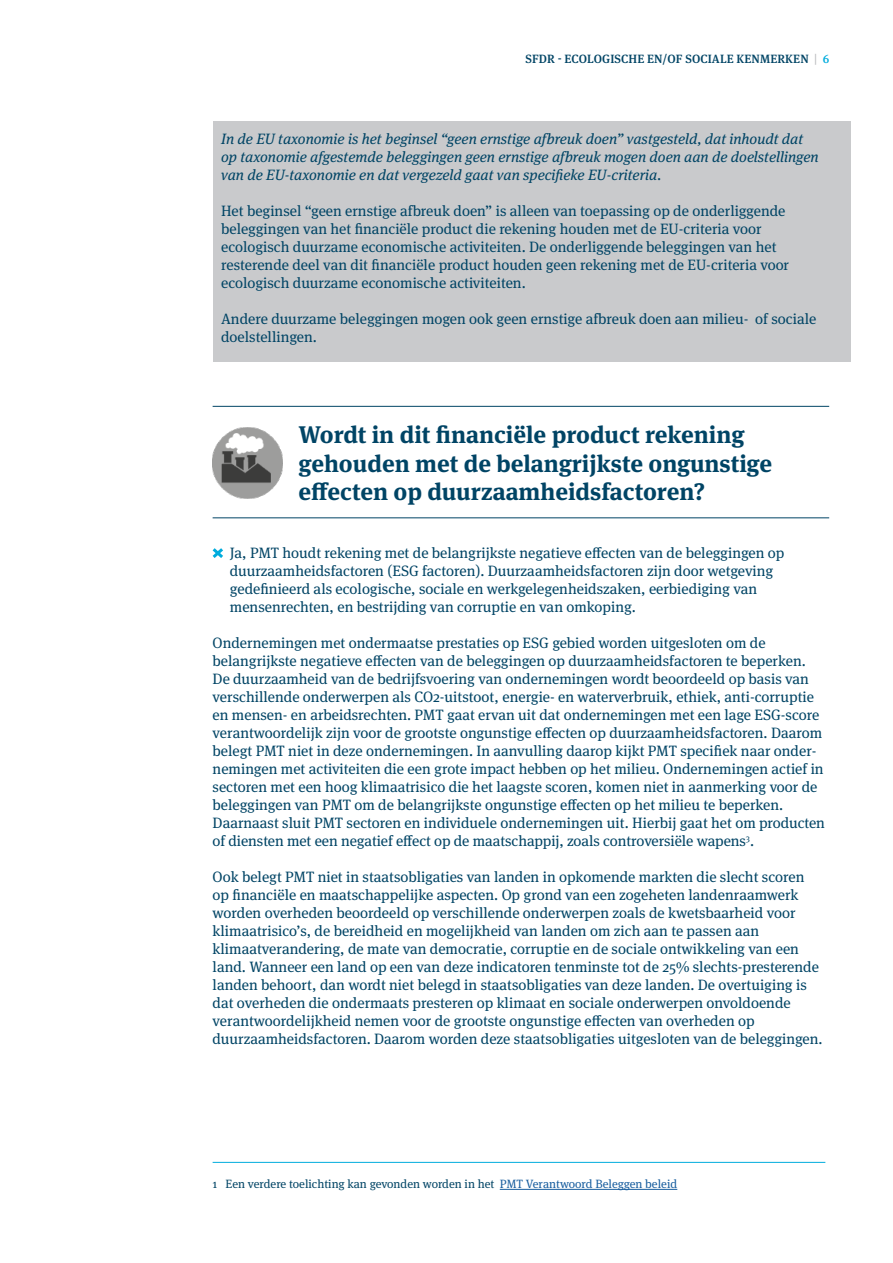
<style>
.page{position:relative;width:893px;height:1263px;background:#fff}
.page>*{position:absolute;margin:0;border:0;box-sizing:border-box;transform-origin:0 0}
._2__Hoodfstukken__I{font:700 24px/28.8px "Meta Serif OT";color:#004465}
._5__Lopend{font:15px/18px "Meta Serif OT";color:#004465}
._5__Lopend-2{font:italic 15px/18px "Meta Serif OT";color:#004465}
._6__Lopend_inspring{font:12px "Meta Serif OT";color:#004465}
.t1{font:500 12px "Meta Serif OT";letter-spacing:.01em;color:#004465}
.s1{color:#bcbdc0}
.s2{color:#00acdd}
.s3{color:#175d9e}
</style>
<div class="page">
<div style="left:213px;top:121px;width:637px;height:240px;background:#c9cacc"></div>
<hr style="left:213px;top:406px;width:616px;height:1px;background:#004465">
<hr style="left:213px;top:517px;width:616px;height:1px;background:#004465">
<svg style="left:212px;top:548px;width:11px;height:10px"></svg>
<img style="left:213px;top:427px;width:69px;height:72px">
<hr style="left:500px;top:1189px;width:177px;height:1px;background:#175d9e">
<hr style="left:213px;top:1162px;width:612px;height:1px;background:#00acdd">
<p class="t1" style="left:525px;top:51px;width:305px">SFDR - ECOLOGISCHE EN/OF SOCIALE KENMERKEN <span class="s1">|</span> <span class="s2">6</span></p>
<p class="_5__Lopend-2" style="left:221px;top:130px;width:599px">In de EU taxonomie is het beginsel “geen ernstige afbreuk doen” vastgesteld, dat inhoudt dat op taxonomie afgestemde beleggingen geen ernstige afbreuk mogen doen aan de doelstellingen van de EU-taxonomie en dat vergezeld gaat van specifieke EU-criteria.</p>
<p class="_5__Lopend" style="left:221px;top:202px;width:569px">Het beginsel “geen ernstige afbreuk doen” is alleen van toepassing op de onderliggende beleggingen van het financiële product die rekening houden met de EU-criteria voor ecologisch duurzame economische activiteiten. De onderliggende beleggingen van het resterende deel van dit financiële product houden geen rekening met de EU-criteria voor ecologisch duurzame economische activiteiten.</p>
<p class="_5__Lopend" style="left:221px;top:310px;width:597px">Andere duurzame beleggingen mogen ook geen ernstige afbreuk doen aan milieu- of sociale doelstellingen.</p>
<p class="_2__Hoodfstukken__I" style="left:299px;top:420px;width:475px">Wordt in dit financiële product rekening gehouden met de belangrijkste ongunstige effecten op duurzaamheidsfactoren?</p>
<p class="_5__Lopend" style="left:230px;top:544px;width:556px">Ja, PMT houdt rekening met de belangrijkste negatieve effecten van de beleggingen op duurzaamheidsfactoren (ESG factoren). Duurzaamheidsfactoren zijn door wetgeving gedefinieerd als ecologische, sociale en werkgelegenheidszaken, eerbiediging van mensenrechten, en bestrijding van corruptie en van omkoping.</p>
<p class="_5__Lopend" style="left:213px;top:634px;width:614px">Ondernemingen met ondermaatse prestaties op ESG gebied worden uitgesloten om de belangrijkste negatieve effecten van de beleggingen op duurzaamheidsfactoren te beperken.<br>De duurzaamheid van de bedrijfsvoering van ondernemingen wordt beoordeeld op basis van verschillende onderwerpen als CO2-uitstoot, energie- en waterverbruik, ethiek, anti-corruptie en mensen- en arbeidsrechten. PMT gaat ervan uit dat ondernemingen met een lage ESG-score verantwoordelijk zijn voor de grootste ongunstige effecten op duurzaamheidsfactoren. Daarom belegt PMT niet in deze ondernemingen. In aanvulling daarop kijkt PMT specifiek naar onder&shy;nemingen met activiteiten die een grote impact hebben op het milieu. Ondernemingen actief in sectoren met een hoog klimaatrisico die het laagste scoren, komen niet in aanmerking voor de beleggingen van PMT om de belangrijkste ongunstige effecten op het milieu te beperken.<br>Daarnaast sluit PMT sectoren en individuele ondernemingen uit. Hierbij gaat het om producten of diensten met een negatief effect op de maatschappij, zoals controversiële wapens<sup>3</sup>.</p>
<p class="_5__Lopend" style="left:213px;top:868px;width:612px">Ook belegt PMT niet in staatsobligaties van landen in opkomende markten die slecht scoren op financiële en maatschappelijke aspecten. Op grond van een zogeheten landenraamwerk worden overheden beoordeeld op verschillende onderwerpen zoals de kwetsbaarheid voor klimaatrisico’s, de bereidheid en mogelijkheid van landen om zich aan te passen aan klimaatverandering, de mate van democratie, corruptie en de sociale ontwikkeling van een land. Wanneer een land op een van deze indicatoren tenminste tot de 25% slechts-presterende landen behoort, dan wordt niet belegd in staatsobligaties van deze landen. De overtuiging is dat overheden die ondermaats presteren op klimaat en sociale onderwerpen onvoldoende verantwoordelijkheid nemen voor de grootste ongunstige effecten van overheden op duurzaamheidsfactoren. Daarom worden deze staatsobligaties uitgesloten van de beleggingen.</p>
<p class="_6__Lopend_inspring" style="left:213px;top:1177px;width:466px">1 Een verdere toelichting kan gevonden worden in het <span class="s3">PMT Verantwoord Beleggen beleid</span></p>
</div>
